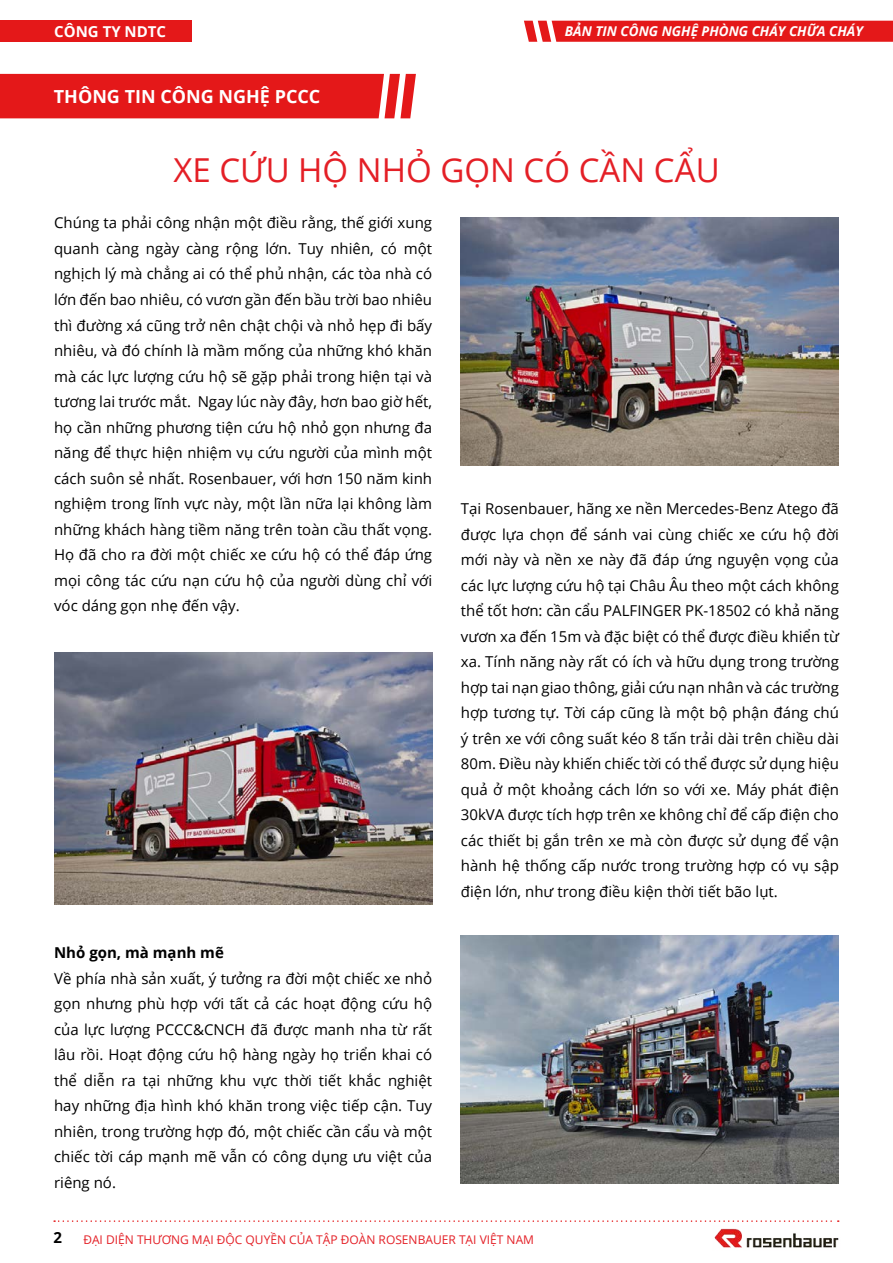
<style>
.page{position:relative;width:893px;height:1263px;background:#fff}
.page>*{position:absolute;margin:0;border:0;box-sizing:border-box;transform-origin:0 0}
.t1{font:33px "Open Sans";color:#e41f26}
.t2{font:700 18px "Open Sans";color:#fff}
.t3{font:15px/25.5px "Open Sans";color:#000;text-align:justify}
.t4{font:700 15px "Open Sans";color:#000}
.t5{font:700 15px "Open Sans";color:#fff}
.t6{font:700 15px "Open Sans";color:#000101}
.t7{font:italic 700 13.5px "Open Sans";color:#fff}
.t8{font:12px "Open Sans";color:#e41f26}
</style>
<div class="page">
<div style="left:0;top:21px;width:192px;height:21px;background:#e41819"></div>
<img style="left:54px;top:653px;width:378px;height:252px">
<img style="left:461px;top:217px;width:378px;height:248px">
<img style="left:460px;top:935px;width:378px;height:249px">
<svg style="left:54px;top:1220px;width:785px;height:2px"></svg>
<img style="left:714px;top:1228px;width:125px;height:20px">
<svg style="left:524px;top:21px;width:369px;height:21px;background:#e52223"></svg>
<div style="left:0;top:74px;width:416px;height:44px;background:#e41819"></div>
<p class="t5" style="left:54px;top:21px;width:113px">Công Ty N DTC</p>
<p class="t7" style="left:565px;top:22px;width:300px">BẢN TIN CÔNG NGHỆ PHÒNG CHÁY CHỮA CHÁY</p>
<p class="t2" style="left:54px;top:84px;width:268px">Thông tin Công nghệ PCCC</p>
<h1 class="t1" style="left:174px;top:147px;width:548px">XE CỨU HỘ NHỎ GỌN CÓ CẦN CẨU</h1>
<p class="t3" style="left:54px;top:210px;width:380px">Chúng ta phải công nhận một điều rằng, thế giới xung quanh càng ngày càng rộng lớn. Tuy nhiên, có một nghịch lý mà chẳng ai có thể phủ nhận, các tòa nhà có lớn đến bao nhiêu, có vươn gần đến bầu trời bao nhiêu thì đường xá cũng trở nên chật chội và nhỏ hẹp đi bấy nhiêu, và đó chính là mầm mống của những khó khăn mà các lực lượng cứu hộ sẽ gặp phải trong hiện tại và tương lai trước mắt. Ngay lúc này đây, hơn bao giờ hết, họ cần những phương tiện cứu hộ nhỏ gọn nhưng đa năng để thực hiện nhiệm vụ cứu người của mình một cách suôn sẻ nhất. Rosenbauer, với hơn 150 năm kinh nghiệm trong lĩnh vực này, một lần nữa lại không làm những khách hàng tiềm năng trên toàn cầu thất vọng.<br>Họ đã cho ra đời một chiếc xe cứu hộ có thể đáp ứng mọi công tác cứu nạn cứu hộ của người dùng chỉ với vóc dáng gọn nhẹ đến vậy.</p>
<p class="t3" style="left:461px;top:496px;width:380px">Tại Rosenbauer, hãng xe nền Mercedes-Benz Atego đã được lựa chọn để sánh vai cùng chiếc xe cứu hộ đời mới này và nền xe này đã đáp ứng nguyện vọng của các lực lượng cứu hộ tại Châu Âu theo một cách không thể tốt hơn: cần cẩu PALFINGER PK-18502 có khả năng vươn xa đến 15m và đặc biệt có thể được điều khiển từ xa. Tính năng này rất có ích và hữu dụng trong trường hợp tai nạn giao thông, giải cứu nạn nhân và các trường hợp tương tự. Tời cáp cũng là một bộ phận đáng chú ý trên xe với công suất kéo 8 tấn trải dài trên chiều dài 80m. Điều này khiến chiếc tời có thể được sử dụng hiệu quả ở một khoảng cách lớn so với xe. Máy phát điện 30kVA được tích hợp trên xe không chỉ để cấp điện cho các thiết bị gắn trên xe mà còn được sử dụng để vận hành hệ thống cấp nước trong trường hợp có vụ sập điện lớn, như trong điều kiện thời tiết bão lụt.</p>
<p class="t4" style="left:54px;top:942px;width:171px">N hỏ gọn, mà mạnh mẽ</p>
<p class="t3" style="left:54px;top:965px;width:380px">Về phía nhà sản xuất, ý tưởng ra đời một chiếc xe nhỏ gọn nhưng phù hợp với tất cả các hoạt động cứu hộ của lực lượng PCCC&amp;CNCH đã được manh nha từ rất lâu rồi. Hoạt động cứu hộ hàng ngày họ triển khai có thể diễn ra tại những khu vực thời tiết khắc nghiệt hay những địa hình khó khăn trong việc tiếp cận. Tuy nhiên, trong trường hợp đó, một chiếc cần cẩu và một chiếc tời cáp mạnh mẽ vẫn có công dụng ưu việt của riêng nó.</p>
<p class="t6" style="left:54px;top:1227px;width:10px">2</p>
<p class="t8" style="left:83px;top:1231px;width:452px">Đại diện Thương mại độc quyền của tập đoàn Rosenbauer tại Việt Nam</p>
</div>
